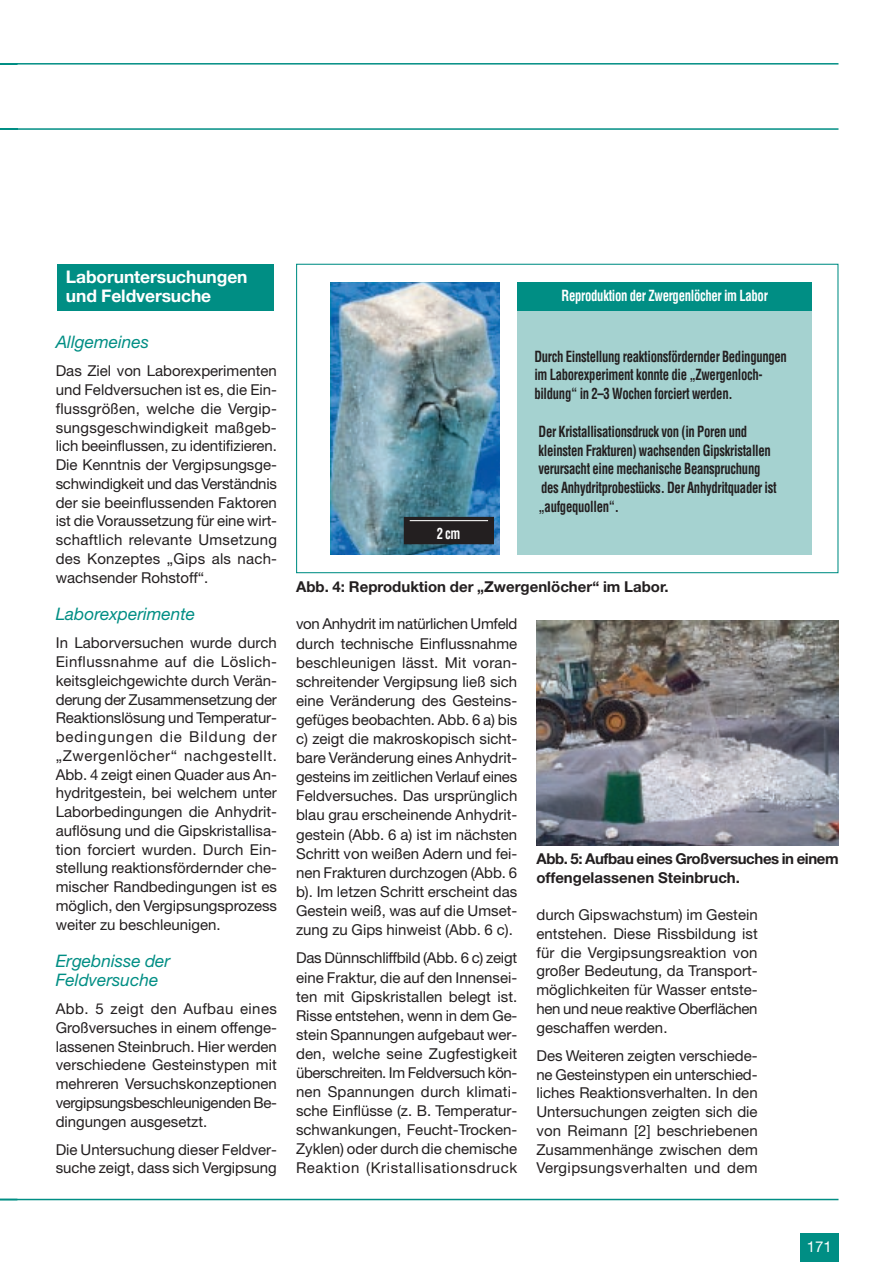
<style>
.page{position:relative;width:893px;height:1262px;background:#fff}
.page>*{position:absolute;margin:0;border:0;box-sizing:border-box;transform-origin:0 0}
.t1{font:700 17.4px/18.8px "Helvetica Neue";letter-spacing:-.005em;color:#fff}
.t2{font:italic 17.25px/18.8px "Helvetica Neue";color:#008e84}
.t3{font:15px/18.8px "Helvetica Neue";color:#231f20;text-align:justify}
.t4{font:700 condensed 15px/18.8px "Helvetica";letter-spacing:-.025em;color:#231f20;scale:.85 1}
.t5{font:700 15px/18.8px "Helvetica Neue";letter-spacing:-.025em;color:#231f20}
.t6{font:700 15px "Helvetica Neue";color:#231f20}
.t7{font:700 condensed 15px "Helvetica";letter-spacing:-.025em;color:#fff;scale:.85 1}
.t8{font:15px "Helvetica Neue";color:#fff}
</style>
<div class="page">
<div style="left:57px;top:264px;width:217px;height:46px;background:#008e84"></div>
<div style="left:800px;top:1233px;width:38px;height:29px;background:#008e84"></div>
<hr style="left:0;top:63px;width:838px;height:2px;background:#008e84">
<hr style="left:0;top:128px;width:838px;height:2px;background:#008e84">
<hr style="left:0;top:1198px;width:838px;height:2px;background:#008e84">
<svg style="left:0;top:1198px;width:17px;height:1px"></svg>
<div style="left:296px;top:264px;width:542px;height:309px;border:1px solid #008e84"></div>
<img style="left:330px;top:282px;width:169px;height:272px">
<div style="left:517px;top:282px;width:295px;height:28px;background:#008e84"></div>
<div style="left:517px;top:310px;width:295px;height:244px;background:#a5d2d0"></div>
<div style="left:404px;top:517px;width:89px;height:27px;background:#231f20"></div>
<hr style="left:409px;top:520px;width:79px;height:1px;background:#fff">
<img style="left:536px;top:620px;width:302px;height:225px">
<p class="t1" style="left:66px;top:269px;width:183px">Laboruntersuchungen und Feldversuche</p>
<p class="t2" style="left:56px;top:334px;width:95px">Allgemeines</p>
<p class="t3" style="left:56px;top:363px;width:223px">Das Ziel von Laborexperimenten und Feldversuchen ist es, die Ein&shy;flussgrößen, welche die Vergip&shy;sungsgeschwindigkeit maßgeb&shy;lich beeinflussen, zu identifizieren.<br>Die Kenntnis der Vergipsungsge&shy;schwindigkeit und das Verständnis der sie beeinflussenden Faktoren ist die Voraussetzung für eine wirt&shy;schaftlich relevante Umsetzung des Konzeptes „Gips als nach&shy;wachsender Rohstoff“.</p>
<p class="t2" style="left:56px;top:606px;width:141px">Laborexperimente</p>
<p class="t3" style="left:56px;top:635px;width:223px">In Laborversuchen wurde durch Einflussnahme auf die Löslich&shy;keitsgleichgewichte durch Verän&shy;derung der Zusammensetzung der Reaktionslösung und Temperatur&shy;bedingungen die Bildung der „Zwergenlöcher“ nachgestellt.<br>Abb. 4 zeigt einen Quader aus An&shy;hydritgestein, bei welchem unter Laborbedingungen die Anhydrit&shy;auflösung und die Gipskristallisa&shy;tion forciert wurden. Durch Ein&shy;stellung reaktionsfördernder che&shy;mischer Randbedingungen ist es möglich, den Vergipsungsprozess weiter zu beschleunigen.</p>
<p class="t2" style="left:56px;top:953px;width:116px">Ergebnisse der<br>Feldversuche</p>
<p class="t3" style="left:56px;top:1000px;width:223px">Abb. 5 zeigt den Aufbau eines Großversuches in einem offenge&shy;lassenen Steinbruch. Hier werden verschiedene Gesteinstypen mit mehreren Versuchskonzeptionen vergipsungsbeschleunigenden Be&shy;dingungen ausgesetzt.</p>
<p class="t3" style="left:56px;top:1141px;width:223px">Die Untersuchung dieser Feldver&shy;suche zeigt, dass sich Vergipsung</p>
<p class="t7" style="left:561px;top:289px;width:244px">Reproduktion der Zwergenlöcher im Labor</p>
<p class="t7" style="left:436px;top:527px;width:30px">2 cm</p>
<p class="t4" style="left:534px;top:348px;width:299px">Durch Einstellung reaktionsfördernder Bedingungen im Laborexperiment konnte die „Zwergenloch&shy;bildung“ in 2–3 Wochen forciert werden.</p>
<p class="t4" style="left:538px;top:423px;width:282px">Der Kristallisationsdruck von (in Poren und kleinsten Frakturen) wachsenden Gipskristallen verursacht eine mechanische Beanspruchung des Anhydritprobestücks. Der Anhydritquader ist „aufgequollen“.</p>
<p class="t6" style="left:296px;top:581px;width:374px">Abb. 4: Reproduktion der „Zwergenlöcher“ im Labor.</p>
<p class="t3" style="left:296px;top:616px;width:223px">von Anhydrit im natürlichen Umfeld durch technische Einflussnahme beschleunigen lässt. Mit voran&shy;schreitender Vergipsung ließ sich eine Veränderung des Gesteins&shy;gefüges beobachten. Abb. 6 a) bis c) zeigt die makroskopisch sicht&shy;bare Veränderung eines Anhydrit&shy;gesteins im zeitlichen Verlauf eines Feldversuches. Das ursprünglich blau grau erscheinende Anhydrit&shy;gestein (Abb. 6 a) ist im nächsten Schritt von weißen Adern und fei&shy;nen Frakturen durchzogen (Abb. 6 b). Im letzen Schritt erscheint das Gestein weiß, was auf die Umset&shy;zung zu Gips hinweist (Abb. 6 c).</p>
<p class="t3" style="left:296px;top:950px;width:223px">Das Dünnschliffbild (Abb. 6 c) zeigt eine Fraktur, die auf den Innensei&shy;ten mit Gipskristallen belegt ist.<br>Risse entstehen, wenn in dem Ge&shy;stein Spannungen aufgebaut wer&shy;den, welche seine Zugfestigkeit überschreiten. Im Feldversuch kön&shy;nen Spannungen durch klimati&shy;sche Einflüsse (z. B. Temperatur&shy;schwankungen, Feucht-Trocken-Zyklen) oder durch die chemische Reaktion (Kristallisationsdruck</p>
<p class="t5" style="left:536px;top:850px;width:304px">Abb. 5: Aufbau eines Großversuches in einem offengelassenen Steinbruch.</p>
<p class="t3" style="left:536px;top:907px;width:223px">durch Gipswachstum) im Gestein entstehen. Diese Rissbildung ist für die Vergipsungsreaktion von großer Bedeutung, da Transport&shy;möglichkeiten für Wasser entste&shy;hen und neue reaktive Oberflächen geschaffen werden.</p>
<p class="t3" style="left:536px;top:1047px;width:223px">Des Weiteren zeigten verschiede&shy;ne Gesteinstypen ein unterschied&shy;liches Reaktionsverhalten. In den Untersuchungen zeigten sich die von Reimann [2] beschriebenen Zusammenhänge zwischen dem Vergipsungsverhalten und dem</p>
<p class="t8" style="left:806px;top:1241px;width:27px">171</p>
</div>
